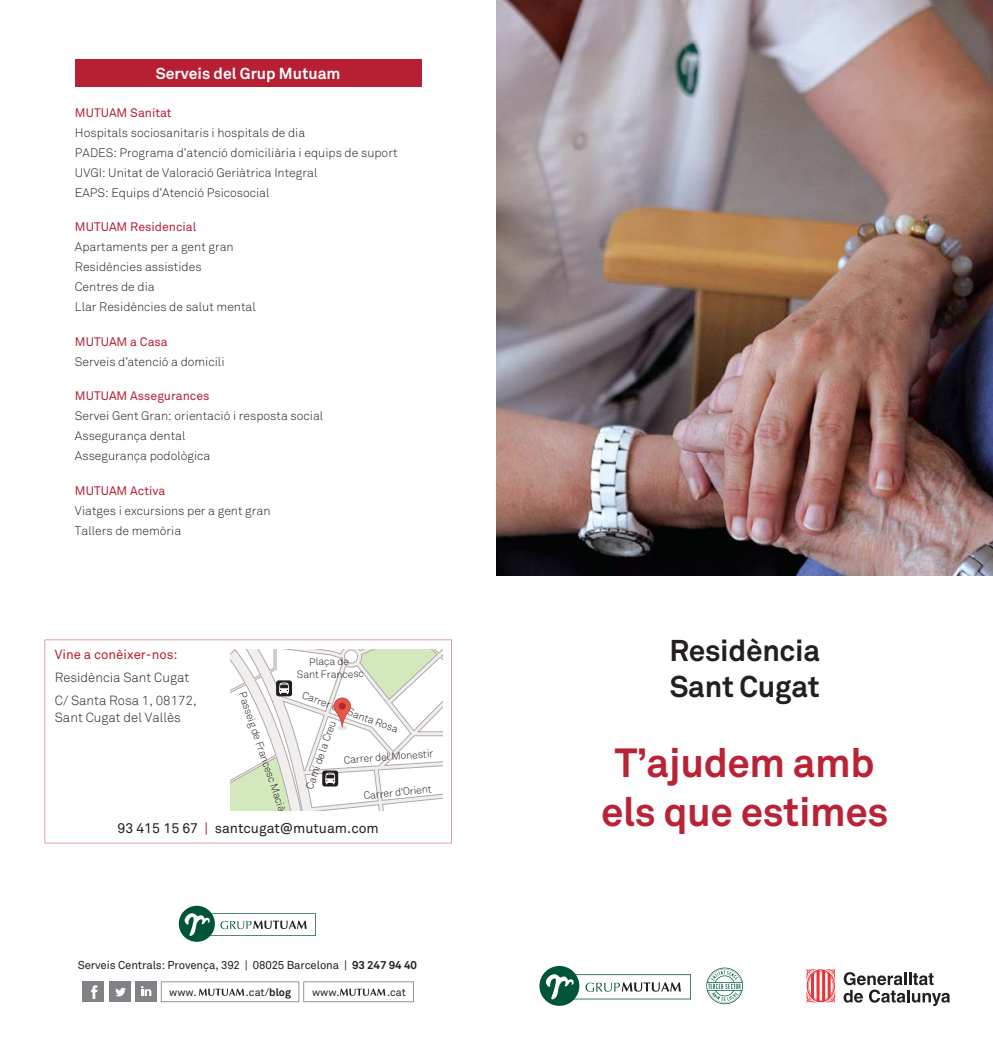
<style>
.page{position:relative;width:993px;height:1042px;background:#fff}
.page>*{position:absolute;margin:0;border:0;box-sizing:border-box;transform-origin:0 0}
.t1{font:700 40.25px/48.3px "Akkurat";letter-spacing:-.01em;color:#b92335;text-align:center}
.t2{font:700 29.75px/35.7px "Akkurat";letter-spacing:-.01em;color:#231f20}
.t3{font:700 15.75px "Akkurat";color:#fff}
.t4{font:14px "Akkurat";color:#231f20}
.t5{font:300 13.12px/22.8px "Akkurat";color:#231f20}
.t6{font:13.12px "Akkurat";color:#b72033}
.t7{font:300 12.25px/19.9px "Akkurat";color:#231f20}
.t8{font:12.25px "Akkurat";color:#b72033}
.t9{font:11.38px "Akkurat";letter-spacing:-.01em;color:#231f20}
.t10{font:10.67px "Akkurat";color:#231f20}
.t11{font:300 10.5px/12.6px "Akkurat";color:#231f20;text-align:center}
.s1{color:#b72033}
.s2{font-weight:700}
</style>
<div class="page">
<div style="left:75px;top:60px;width:346px;height:27px;background:#b72033"></div>
<div style="left:109px;top:981px;width:21px;height:21px;background:#808285"></div>
<svg style="left:115px;top:988px;width:11px;height:8px"></svg>
<div style="left:82px;top:981px;width:22px;height:21px;background:#808285"></div>
<svg style="left:91px;top:985px;width:6px;height:14px"></svg>
<svg style="left:161px;top:981px;width:252px;height:21px"></svg>
<div style="left:135px;top:981px;width:21px;height:21px;background:#808285"></div>
<svg style="left:141px;top:986px;width:10px;height:10px"></svg>
<div style="left:179px;top:906px;width:36px;height:36px;background:#005437;border-radius:50%"></div>
<svg style="left:183px;top:912px;width:133px;height:24px"></svg>
<svg style="left:45px;top:640px;width:406px;height:203px"></svg>
<svg style="left:231px;top:649px;width:211px;height:162px"></svg>
<div style="left:338px;top:702px;width:7px;height:8px;background:#ab3127;border-radius:50%"></div>
<div style="left:539px;top:966px;width:40px;height:40px;background:#005437;border-radius:50%"></div>
<svg style="left:544px;top:973px;width:146px;height:26px"></svg>
<svg style="left:706px;top:967px;width:36px;height:37px"></svg>
<svg style="left:806px;top:969px;width:29px;height:33px"></svg>
<svg style="left:843px;top:972px;width:106px;height:34px"></svg>
<img style="left:496px;top:0;width:496px;height:575px">
<p class="t3" style="left:156px;top:64px;width:186px">Serveis del Grup Mutuam</p>
<p class="t8" style="left:75px;top:105px;width:98px">MUTUAM Sanitat</p>
<p class="t7" style="left:75px;top:122px;width:324px">Hospitals sociosanitaris i hospitals de dia<br>PADES: Programa d’atenció domiciliària i equips de suport UVGI: Unitat de Valoració Geriàtrica Integral<br>EAPS: Equips d’Atenció Psicosocial</p>
<p class="t8" style="left:75px;top:219px;width:123px">MUTUAM Residencial</p>
<p class="t7" style="left:75px;top:237px;width:182px">Apartaments per a gent gran<br>Residències assistides<br>Centres de dia<br>Llar Residències de salut mental</p>
<p class="t8" style="left:75px;top:334px;width:94px">MUTUAM a Casa</p>
<p class="t7" style="left:75px;top:351px;width:151px">Serveis d’atenció a domicili</p>
<p class="t8" style="left:75px;top:388px;width:136px">MUTUAM Assegurances</p>
<p class="t7" style="left:75px;top:406px;width:250px">Servei Gent Gran: orientació i resposta social<br>Assegurança dental<br>Assegurança podològica</p>
<p class="t8" style="left:75px;top:483px;width:92px">MUTUAM Activa</p>
<p class="t7" style="left:75px;top:500px;width:197px">Viatges i excursions per a gent gran<br>Tallers de memòria</p>
<p class="t6" style="left:55px;top:646px;width:124px">Vine a conèixer-nos:</p>
<p class="t5" style="left:55px;top:665px;width:143px">Residència Sant Cugat<br>C/ Santa Rosa 1, 08172,</p>
<p class="t5" style="left:55px;top:706px;width:127px">Sant Cugat del Vallès</p>
<p class="t11" style="left:248px;top:690px;width:127px;rotate:71deg">Passeig de Francesc Macià</p>
<p class="t11" style="left:296px;top:655px;width:68px;rotate:-1deg">Plaça de<br>Sant Francesc</p>
<p class="t11" style="left:305px;top:688px;width:103px;rotate:20deg">Carrer del Santa Rosa</p>
<p class="t11" style="left:303px;top:786px;width:74px;rotate:-71deg">Camí de la Creu</p>
<p class="t11" style="left:343px;top:753px;width:91px;rotate:-4deg">Carrer del Monestir</p>
<p class="t11" style="left:363px;top:789px;width:70px;rotate:-6deg">Carrer d’Orient</p>
<p class="t4" style="left:117px;top:819px;width:263px">93 415 15 67 <span class="s1">|</span> santcugat@mutuam.com</p>
<p class="t9" style="left:78px;top:958px;width:340px">Serveis Centrals: Provença, 392 | 08025 Barcelona | <span class="s2">93 247 94 40</span></p>
<p class="t10" style="left:169px;top:985px;width:29px">www.</p>
<p class="t10" style="left:246px;top:985px;width:46px">.cat/<span class="s2">blog</span></p>
<p class="t10" style="left:312px;top:985px;width:29px">www.</p>
<p class="t10" style="left:387px;top:985px;width:20px">.cat</p>
<h2 class="t2" style="left:669px;top:632px;width:152px">Residència<br>Sant Cugat</h2>
<h1 class="t1" style="left:601px;top:738px;width:289px">T’ajudem amb els que estimes</h1>
</div>
